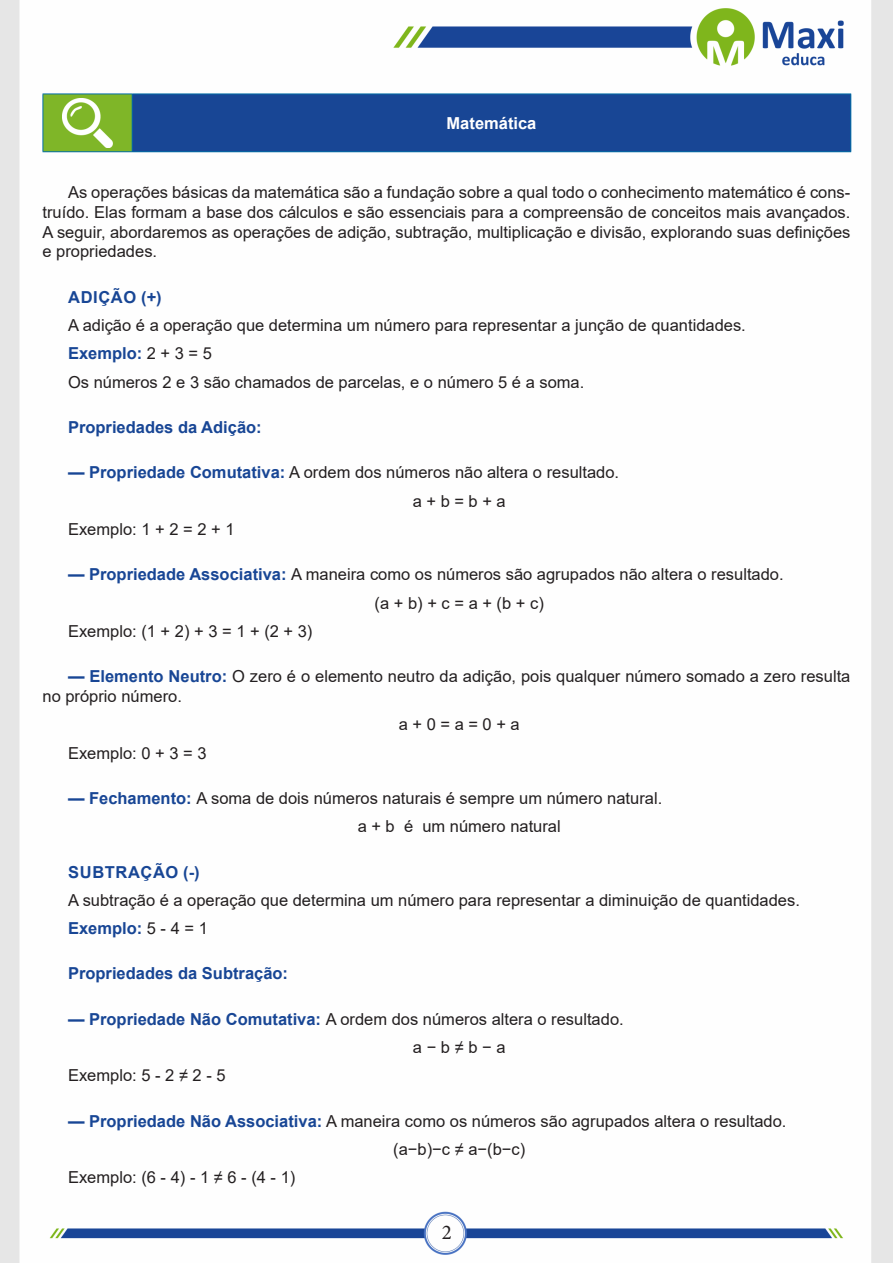
<style>
.page{position:relative;width:893px;height:1263px;background:#fff}
.page>*{position:absolute;margin:0;border:0;box-sizing:border-box;transform-origin:0 0}
.t1{font:21px "Minion Pro";color:#231f20}
.TEXTO_BASE{font:16.5px/19.8px "Arial";color:#231f20;text-align:justify}
.TEXTO_BASE-2{font:700 16.5px "Arial";color:#184695}
.TEXTO_BASE-3{font:700 16.5px "Arial";letter-spacing:.035em;color:#184695}
.CENTRALIZAR{font:700 16.5px "Arial";color:#fff}
.s1{font-weight:400;color:#231f20}
.s2{font-weight:700;color:#184695}
</style>
<div class="page">
<img style="left:0;top:0;width:893px;height:1263px">
<div style="left:43px;top:94px;width:89px;height:58px;background:#7fb628"></div>
<div style="left:132px;top:94px;width:719px;height:58px;background:#184695"></div>
<hr style="left:43px;top:94px;width:89px;height:1px;background:#036ea6">
<hr style="left:43px;top:94px;width:1px;height:57px;background:#036ea6">
<hr style="left:43px;top:151px;width:89px;height:1px;background:#036ea6">
<hr style="left:132px;top:94px;width:719px;height:1px;background:#036ea6">
<hr style="left:132px;top:94px;width:1px;height:57px;background:#036ea6">
<hr style="left:850px;top:94px;width:1px;height:57px;background:#036ea6">
<hr style="left:132px;top:151px;width:719px;height:1px;background:#036ea6">
<img style="left:62px;top:98px;width:51px;height:49px">
<p class="CENTRALIZAR" style="left:447px;top:111px;width:91px">Matemática</p>
<p class="TEXTO_BASE" style="left:43px;top:182px;width:809px;text-indent:26px">As operações básicas da matemática são a fundação sobre a qual todo o conhecimento matemático é cons&shy;truído. Elas formam a base dos cálculos e são essenciais para a compreensão de conceitos mais avançados.<br>A seguir, abordaremos as operações de adição, subtração, multiplicação e divisão, explorando suas definições e propriedades.</p>
<p class="TEXTO_BASE-2" style="left:68px;top:285px;width:95px">ADIÇÃO (+)</p>
<p class="TEXTO_BASE" style="left:68px;top:315px;width:679px">A adição é a operação que determina um número para representar a junção de quantidades.</p>
<p class="TEXTO_BASE-2" style="left:68px;top:342px;width:145px">Exemplo: <span class="s1">2 + 3 = 5</span></p>
<p class="TEXTO_BASE" style="left:68px;top:372px;width:518px">Os números 2 e 3 são chamados de parcelas, e o número 5 é a soma.</p>
<p class="TEXTO_BASE-2" style="left:68px;top:416px;width:195px">Propriedades da Adição:</p>
<p class="TEXTO_BASE" style="left:68px;top:462px;width:553px"><span class="s2">— Propriedade Comutativa:</span> A ordem dos números não altera o resultado.</p>
<p class="TEXTO_BASE" style="left:413px;top:491px;width:95px">a + b = b + a</p>
<p class="TEXTO_BASE" style="left:68px;top:519px;width:168px">Exemplo: 1 + 2 = 2 + 1</p>
<p class="TEXTO_BASE" style="left:68px;top:564px;width:717px"><span class="s2">— Propriedade Associativa:</span> A maneira como os números são agrupados não altera o resultado.</p>
<p class="TEXTO_BASE" style="left:375px;top:593px;width:171px">(a + b) + c = a + (b + c)</p>
<p class="TEXTO_BASE" style="left:68px;top:621px;width:246px">Exemplo: (1 + 2) + 3 = 1 + (2 + 3)</p>
<p class="TEXTO_BASE" style="left:43px;top:666px;width:809px;text-indent:26px"><span class="s2">— Elemento Neutro:</span> O zero é o elemento neutro da adição, pois qualquer número somado a zero resulta no próprio número.</p>
<p class="TEXTO_BASE" style="left:399px;top:714px;width:123px">a + 0 = a = 0 + a</p>
<p class="TEXTO_BASE" style="left:68px;top:743px;width:140px">Exemplo: 0 + 3 = 3</p>
<p class="TEXTO_BASE" style="left:68px;top:788px;width:596px"><span class="s2">— Fechamento:</span> A soma de dois números naturais é sempre um número natural.</p>
<p class="TEXTO_BASE" style="left:358px;top:816px;width:205px">a + b é um número natural</p>
<p class="TEXTO_BASE-3" style="left:68px;top:860px;width:133px">SUBTRAÇÃO (-)</p>
<p class="TEXTO_BASE" style="left:68px;top:890px;width:733px">A subtração é a operação que determina um número para representar a diminuição de quantidades.</p>
<p class="TEXTO_BASE-2" style="left:68px;top:917px;width:141px">Exemplo: <span class="s1">5 - 4 = 1</span></p>
<p class="TEXTO_BASE-2" style="left:68px;top:962px;width:222px">Propriedades da Subtração:</p>
<p class="TEXTO_BASE" style="left:68px;top:1009px;width:557px"><span class="s2">— Propriedade Não Comutativa:</span> A ordem dos números altera o resultado.</p>
<p class="TEXTO_BASE" style="left:413px;top:1037px;width:94px">a − b ≠ b − a</p>
<p class="TEXTO_BASE" style="left:68px;top:1065px;width:159px">Exemplo: 5 - 2 ≠ 2 - 5</p>
<p class="TEXTO_BASE" style="left:68px;top:1111px;width:720px"><span class="s2">— Propriedade Não Associativa:</span> A maneira como os números são agrupados altera o resultado.</p>
<p class="TEXTO_BASE" style="left:393px;top:1139px;width:133px">(a−b)−c ≠ a−(b−c)</p>
<p class="TEXTO_BASE" style="left:68px;top:1167px;width:229px">Exemplo: (6 - 4) - 1 ≠ 6 - (4 - 1)</p>
<p class="t1" style="left:442px;top:1218px;width:12px">2</p>
</div>
